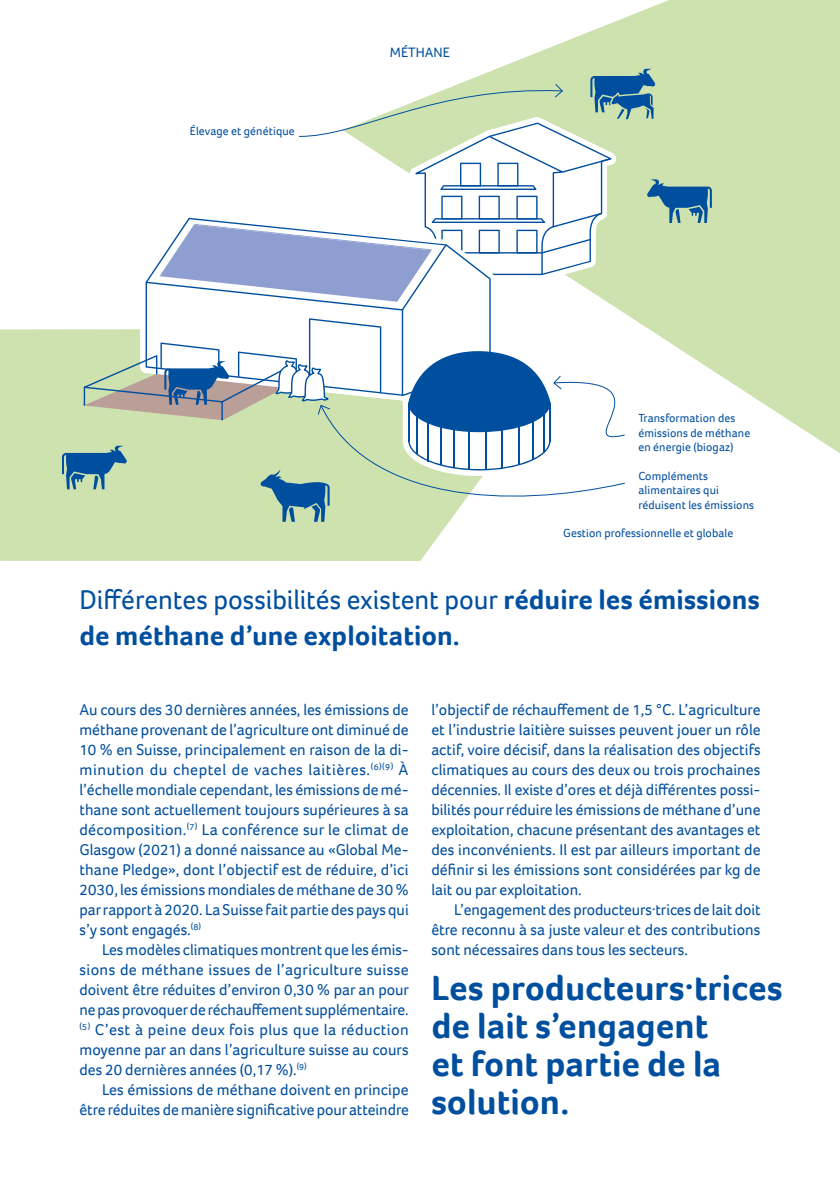
<style>
.page{position:relative;width:840px;height:1191px;background:#fff}
.page>*{position:absolute;margin:0;border:0;box-sizing:border-box;transform-origin:0 0}
._02_Head_18_Pt{font:700 36px/38px "Foco";color:#004f9f}
._02_Lead_14_Pt{font:700 28px/36px "Foco";color:#004f9f}
._01_Text_8{font:16px/20px "Foco";color:#004f9f;text-align:justify}
.t1{font:14px "Foco";color:#004f9f}
._01_Text_8-2{font:12px/14.4px "Foco";letter-spacing:.01em;color:#004f9f}
.s1{font-weight:400}
.s2{font-size:15.4px}
</style>
<div class="page">
<div style="left:0;top:329px;width:449px;height:232px;background:#cee2b0"></div>
<svg style="left:496px;top:0;width:343px;height:453px;fill:#cee2b0"></svg>
<svg style="left:62px;top:69px;width:649px;height:453px"></svg>
<p class="_01_Text_8-2" style="left:190px;top:124px;width:106px">Élevage et génétique</p>
<p class="t1" style="left:390px;top:43px;width:61px">MÉTHANE</p>
<p class="_01_Text_8-2" style="left:638px;top:411px;width:113px">Transformation des émissions de méthane en énergie (biogaz)</p>
<p class="_01_Text_8-2" style="left:638px;top:468px;width:117px">Compléments alimentaires qui réduisent les émissions</p>
<p class="_01_Text_8-2" style="left:563px;top:526px;width:171px">Gestion professionnelle et globale</p>
<p class="_02_Lead_14_Pt" style="left:79px;top:581px;width:681px"><span class="s1">Différentes possibilités existent pour</span> réduire les émissions de méthane d’une exploitation.</p>
<p class="_01_Text_8" style="left:79px;top:699px;width:330px">Au cours des <span class="s2">30</span> dernières années, les émissions de méthane provenant de l’agriculture ont diminué de <span class="s2">10</span> % en Suisse, principalement en raison de la di&shy;minution du cheptel de vaches laitières.<sup>(</sup><sup>6</sup><sup>)(</sup><sup>9</sup><sup>)</sup> À l’échelle mondiale cependant, les émissions de mé&shy;thane sont actuellement toujours supérieures à sa décomposition.<sup>(</sup><sup>7</sup><sup>)</sup> La conférence sur le climat de Glasgow (<span class="s2">2021</span>) a donné naissance au «Global Me&shy;thane Pledge», dont l’objectif est de réduire, d’ici <span class="s2">2030</span>, les émissions mondiales de méthane de <span class="s2">30</span> % par rapport à <span class="s2">2020</span>. La Suisse fait partie des pays qui s’y sont engagés.<sup>(</sup><sup>8</sup><sup>)</sup></p>
<p class="_01_Text_8" style="left:79px;top:939px;width:331px;text-indent:23px">Les modèles climatiques montrent que les émis&shy;sions de méthane issues de l’agriculture suisse doivent être réduites d’environ <span class="s2">0</span>,<span class="s2">30</span> % par an pour ne pas provoquer de réchauffement supplémentaire. <sup>(</sup><sup>5</sup><sup>)</sup> C’est à peine deux fois plus que la réduction moyenne par an dans l’agriculture suisse au cours des <span class="s2">20</span> dernières années (<span class="s2">0</span>,<span class="s2">17</span> %).<sup>(</sup><sup>9</sup><sup>)</sup></p>
<p class="_01_Text_8" style="left:79px;top:1079px;width:330px;text-align:right">Les émissions de méthane doivent en principe être réduites de manière significative pour atteindre</p>
<p class="_01_Text_8" style="left:431px;top:699px;width:330px">l’objectif de réchauffement de <span class="s2">1</span>,<span class="s2">5</span> °C. L’agriculture et l’industrie laitière suisses peuvent jouer un rôle actif, voire décisif, dans la réalisation des objectifs climatiques au cours des deux ou trois prochaines décennies. Il existe d’ores et déjà différentes possi&shy;bilités pour réduire les émissions de méthane d’une exploitation, chacune présentant des avantages et des inconvénients. Il est par ailleurs important de définir si les émissions sont considérées par kg de lait ou par exploitation.</p>
<p class="_01_Text_8" style="left:431px;top:899px;width:330px;text-indent:23px">L’engagement des producteurs·trices de lait doit être reconnu à sa juste valeur et des contributions sont nécessaires dans tous les secteurs.</p>
<p class="_02_Head_18_Pt" style="left:431px;top:968px;width:352px">Les producteurs·trices de lait s’engagent<br>et font partie de la solution.</p>
</div>
